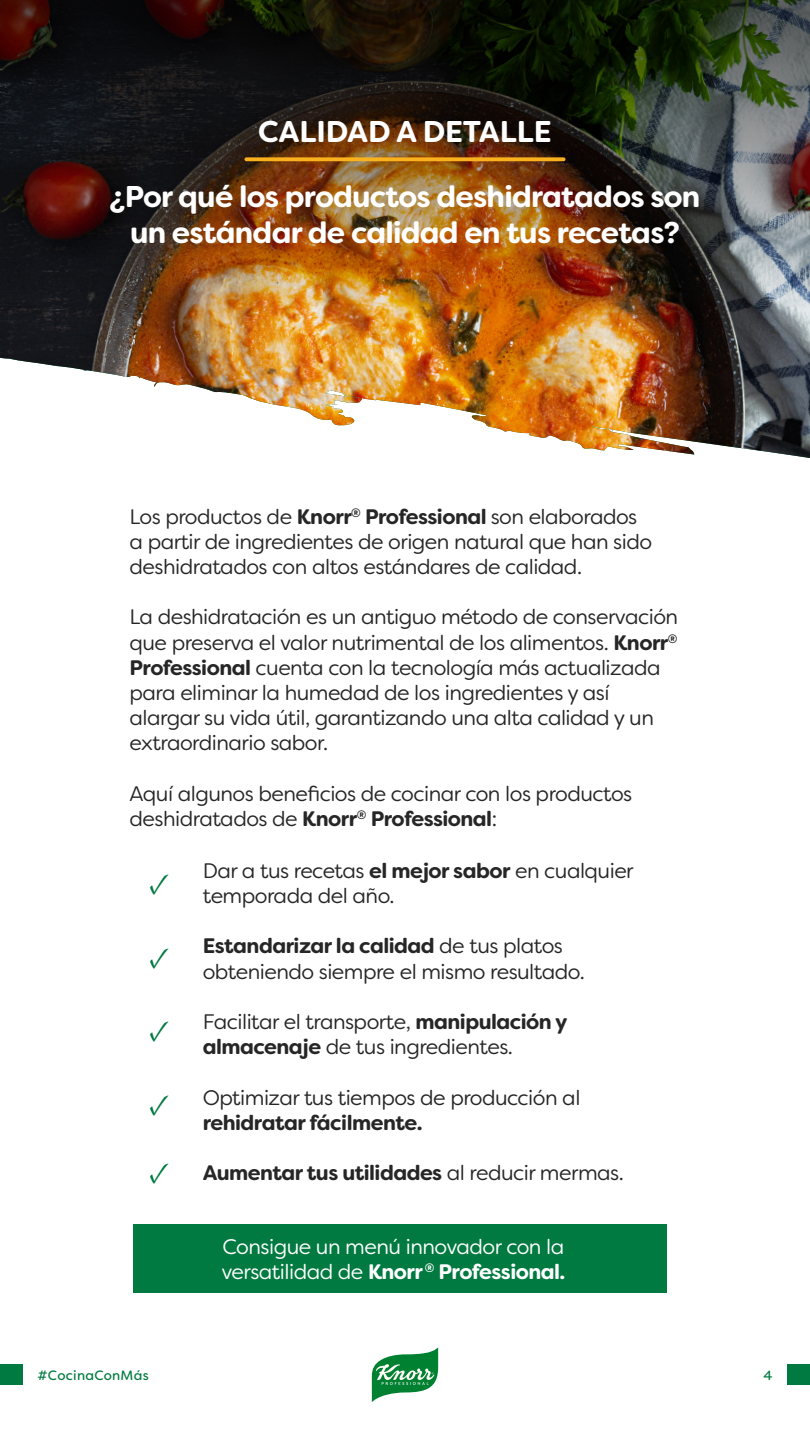
<style>
.page{position:relative;width:810px;height:1440px;background:#fff}
.page>*{position:absolute;margin:0;border:0;box-sizing:border-box;transform-origin:0 0}
.t1{font:700 30px/64.8px "Filson Soft";letter-spacing:-.025em;color:#fff;text-align:center}
.t2{font:30px "Minion Pro";color:#007a40}
.t3{font:21px/25.2px "Filson Soft";letter-spacing:-.025em;color:#262626}
.t4{font:21px/25.2px "Filson Soft";letter-spacing:-.025em;color:#fff}
.t5{font:700 21px "Filson Soft";letter-spacing:-.025em;color:#262626}
.t6{font:13.5px "Filson Soft";letter-spacing:.02em;color:#007a40}
.s1{font-weight:700}
.s2{font-weight:400}
</style>
<div class="page">
<svg style="left:372px;top:1347px;width:66px;height:55px"></svg>
<div style="left:788px;top:1364px;width:22px;height:21px;background:#007a40"></div>
<div style="left:0;top:1364px;width:22px;height:21px;background:#007a40"></div>
<img style="left:337px;top:350px;width:473px;height:108px">
<img style="left:0;top:350px;width:487px;height:75px">
<img style="left:0;top:0;width:810px;height:350px">
<svg style="left:244px;top:157px;width:321px;height:4px"></svg>
<div style="left:133px;top:1224px;width:534px;height:69px;background:#007a40"></div>
<h1 class="t1" style="left:110px;top:100px;width:592px">CALIDAD A DETALLE<br>¿Por qué los productos deshidratados son</h1>
<h1 class="t1" style="left:130px;top:200px;width:551px">un estándar de calidad en tus recetas?</h1>
<p class="t3" style="left:130px;top:504px;width:524px">Los productos de <span class="s1">Knorr</span><sup>®</sup> <span class="s1">Professional</span> son elaborados a partir de ingredientes de origen natural que han sido deshidratados con altos estándares de calidad.</p>
<p class="t3" style="left:130px;top:604px;width:550px">La deshidratación es un antiguo método de conservación que preserva el valor nutrimental de los alimentos. <span class="s1">Knorr</span><sup>® </sup><span class="s1">Professional</span> cuenta con la tecnología más actualizada para eliminar la humedad de los ingredientes y así alargar su vida útil, garantizando una alta calidad y un extraordinario sabor.</p>
<p class="t3" style="left:130px;top:781px;width:504px">Aquí algunos beneficios de cocinar con los productos deshidratados de <span class="s1">Knorr</span><sup>®</sup> <span class="s1">Professional</span>:</p>
<h1 class="t2" style="left:149px;top:864px;width:22px">✓</h1>
<h1 class="t2" style="left:149px;top:937px;width:22px">✓</h1>
<h1 class="t2" style="left:149px;top:1011px;width:22px">✓</h1>
<h1 class="t2" style="left:149px;top:1084px;width:22px">✓</h1>
<h1 class="t2" style="left:149px;top:1152px;width:22px">✓</h1>
<p class="t3" style="left:203px;top:858px;width:432px">Dar a tus recetas <span class="s1">el mejor sabor</span> en cualquier temporada del año.</p>
<p class="t3" style="left:203px;top:933px;width:384px"><span class="s1">Estandarizar la calidad</span> de tus platos obteniendo siempre el mismo resultado.</p>
<p class="t3" style="left:203px;top:1009px;width:366px">Facilitar el transporte, <span class="s1">manipulación y almacenaje</span> de tus ingredientes.</p>
<p class="t3" style="left:203px;top:1084px;width:379px">Optimizar tus tiempos de producción al</p>
<p class="t5" style="left:203px;top:1109px;width:221px">rehidratar fácilmente.</p>
<p class="t5" style="left:203px;top:1159px;width:423px">Aumentar tus utilidades <span class="s2">al reducir mermas.</span></p>
<p class="t4" style="left:221px;top:1234px;width:345px">Consigue un menú innovador con la versatilidad de <span class="s1">Knorr</span> <sup>®</sup> <span class="s1">Professional.</span></p>
<p class="t6" style="left:38px;top:1366px;width:113px">#CocinaConMás</p>
<p class="t6" style="left:763px;top:1366px;width:11px">4</p>
</div>
